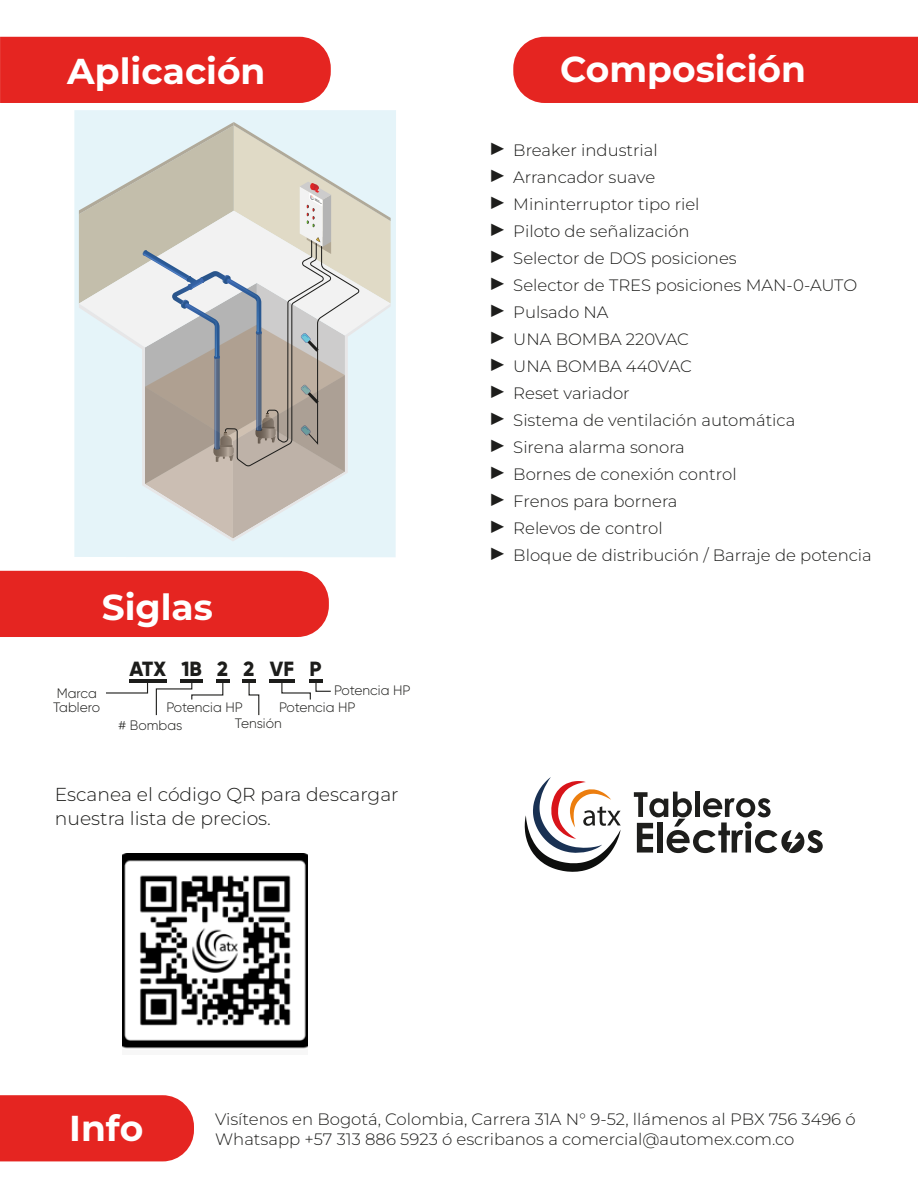
<style>
.page{position:relative;width:918px;height:1188px;background:#fff}
.page>*{position:absolute;margin:0;border:0;box-sizing:border-box;transform-origin:0 0}
.t1{font:700 36px "Montserrat";color:#fff}
.t2{font:800 20.55px "Gilroy";color:#1d1d1b}
.t3{font:300 18.75px/24.2px "Montserrat";color:#1d1d1b}
.t4{font:300 16.5px/27px "Montserrat";color:#1d1d1b}
.t5{font:300 13.65px/13.6px "Gilroy";color:#1d1d1b}
.s1{font-family:"Haettenschweiler";font-weight:400;font-size:18px}
</style>
<div class="page">
<div style="left:0;top:37px;width:331px;height:66px;background:#e52521"></div>
<div style="left:513px;top:37px;width:405px;height:66px;background:#e52521"></div>
<div style="left:0;top:571px;width:329px;height:66px;background:#e52521"></div>
<div style="left:0;top:1095px;width:194px;height:66px;background:#e52521"></div>
<svg style="left:634px;top:792px;width:189px;height:61px"></svg>
<svg style="left:525px;top:777px;width:96px;height:95px"></svg>
<hr style="left:129px;top:679px;width:37px;height:3px;background:#1d1d1b">
<hr style="left:181px;top:679px;width:22px;height:3px;background:#1d1d1b">
<hr style="left:216px;top:679px;width:14px;height:3px;background:#1d1d1b">
<hr style="left:242px;top:679px;width:14px;height:3px;background:#1d1d1b">
<hr style="left:309px;top:679px;width:14px;height:3px;background:#1d1d1b">
<hr style="left:269px;top:679px;width:26px;height:3px;background:#1d1d1b">
<svg style="left:106px;top:682px;width:43px;height:12px"></svg>
<svg style="left:155px;top:680px;width:69px;height:36px"></svg>
<svg style="left:248px;top:682px;width:12px;height:34px"></svg>
<svg style="left:281px;top:682px;width:50px;height:18px"></svg>
<img style="left:123px;top:853px;width:185px;height:196px">
<div style="left:74px;top:110px;width:322px;height:447px;background:#e5f4f9"></div>
<svg style="left:79px;top:122px;width:312px;height:419px"></svg>
<h1 class="t1" style="left:67px;top:47px;width:200px">Aplicación</h1>
<h1 class="t1" style="left:560px;top:46px;width:247px">Composición</h1>
<h1 class="t1" style="left:102px;top:583px;width:113px">Siglas</h1>
<p class="t5" style="left:53px;top:686px;width:48px">Marca<br>Tablero</p>
<p class="t2" style="left:129px;top:656px;width:194px">ATX 1B 2 2 VF P</p>
<p class="t5" style="left:334px;top:683px;width:78px">Potencia HP</p>
<p class="t5" style="left:166px;top:700px;width:78px">Potencia HP</p>
<p class="t5" style="left:279px;top:700px;width:78px">Potencia HP</p>
<p class="t5" style="left:118px;top:718px;width:66px"># Bombas</p>
<p class="t5" style="left:235px;top:716px;width:48px">Tensión</p>
<p class="t3" style="left:55px;top:782px;width:345px">Escanea el código QR para descargar nuestra lista de precios.</p>
<p class="t4" style="left:489px;top:137px;width:384px"><span class="s1">►</span> Breaker industrial<br><span class="s1">►</span> Arrancador suave<br><span class="s1">►</span> Mininterruptor tipo riel<br><span class="s1">►</span> Piloto de señalización<br><span class="s1">►</span> Selector de DOS posiciones<br><span class="s1">►</span> Selector de TRES posiciones MAN-0-AUTO <span class="s1">►</span> Pulsado NA<br><span class="s1">►</span> UNA BOMBA 220VAC<br><span class="s1">►</span> UNA BOMBA 440VAC<br><span class="s1">►</span> Reset variador<br><span class="s1">►</span> Sistema de ventilación automática<br><span class="s1">►</span> Sirena alarma sonora<br><span class="s1">►</span> Bornes de conexión control<br><span class="s1">►</span> Frenos para bornera<br><span class="s1">►</span> Relevos de control<br><span class="s1">►</span> Bloque de distribución / Barraje de potencia</p>
<h1 class="t1" style="left:69px;top:1104px;width:75px">Info</h1>
<p class="t4" style="left:215px;top:1109px;width:642px;line-height:19.8px">Visítenos en Bogotá, Colombia, Carrera 31A N° 9-52, llámenos al PBX 756 3496 ó<br>Whatsapp +57 313 886 5923 ó escribanos a comercial@automex.com.co</p>
</div>
